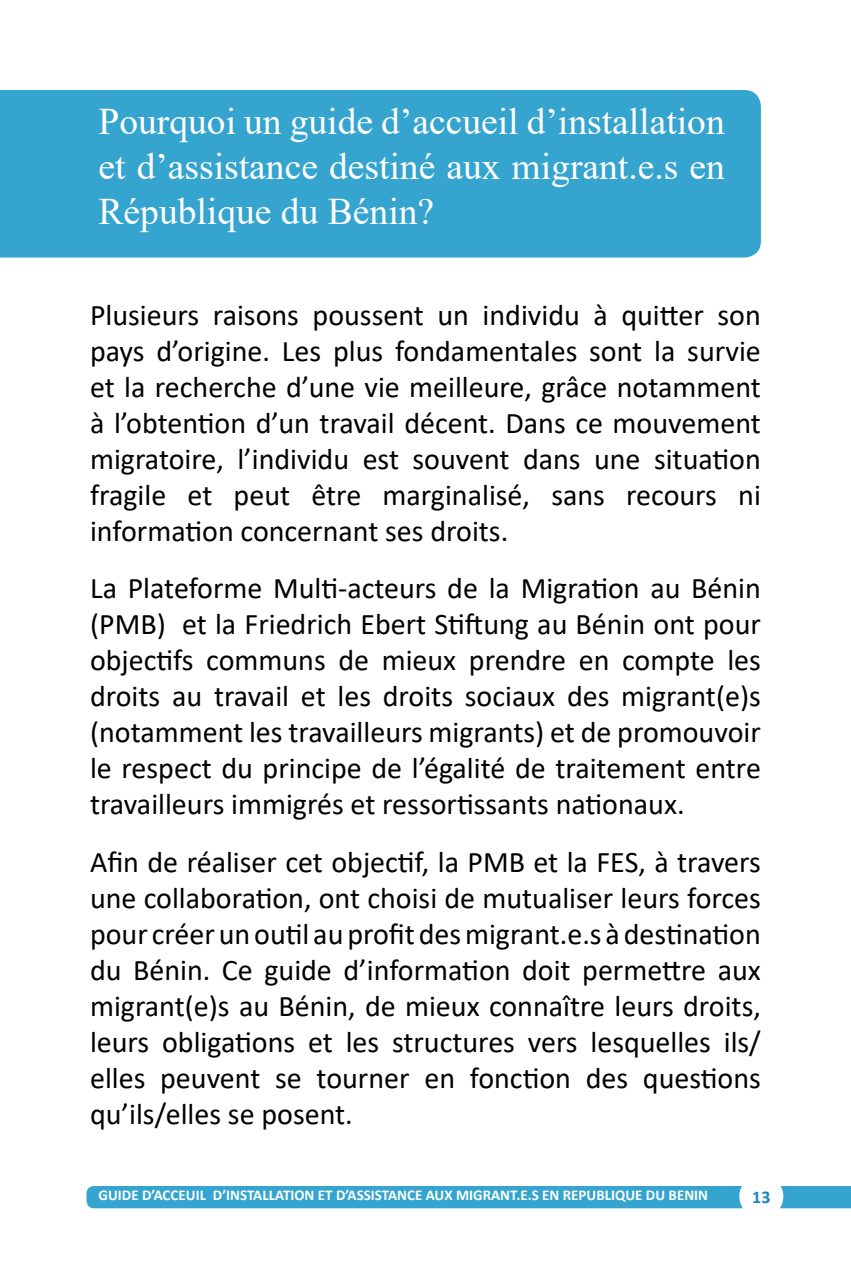
<style>
.page{position:relative;width:851px;height:1276px;background:#fff}
.page>*{position:absolute;margin:0;border:0;box-sizing:border-box;transform-origin:0 0}
.t1{font:37.5px/45px "Times New Roman";color:#fff;text-align:justify}
.t2{font:30px/36px "Calibri";color:#000;text-align:justify}
.t3{font:700 18px "Calibri";color:#1a87bb}
.t4{font:700 15px "Calibri";color:#fff}
</style>
<div class="page">
<div style="left:86px;top:1186px;width:764px;height:22px;background:#35a4cf"></div>
<div style="left:739px;top:1174px;width:44px;height:44px;background:#fff;border-radius:50%"></div>
<div style="left:0;top:90px;width:760px;height:167px;background:#35a4cf"></div>
<p class="t1" style="left:99px;top:98px;width:627px">Pourquoi un guide d’accueil d’installation et d’assistance destiné aux migrant.e.s en République du Bénin?</p>
<p class="t2" style="left:90px;top:296px;width:672px">Plusieurs raisons poussent un individu à quitter son pays d’origine. Les plus fondamentales sont la survie et la recherche d’une vie meilleure, grâce notamment à l’obtention d’un travail décent. Dans ce mouvement migratoire, l’individu est souvent dans une situation fragile et peut être marginalisé, sans recours ni information concernant ses droits.</p>
<p class="t2" style="left:90px;top:569px;width:672px">La Plateforme Multi-acteurs de la Migration au Bénin (PMB) et la Friedrich Ebert Stiftung au Bénin ont pour objectifs communs de mieux prendre en compte les droits au travail et les droits sociaux des migrant(e)s (notamment les travailleurs migrants) et de promouvoir le respect du principe de l’égalité de traitement entre travailleurs immigrés et ressortissants nationaux.</p>
<p class="t2" style="left:90px;top:843px;width:672px">Afin de réaliser cet objectif, la PMB et la FES, à travers une collaboration, ont choisi de mutualiser leurs forces pour créer un outil au profit des migrant.e.s à destination du Bénin. Ce guide d’information doit permettre aux migrant(e)s au Bénin, de mieux connaître leurs droits, leurs obligations et les structures vers lesquelles ils/ elles peuvent se tourner en fonction des questions qu’ils/elles se posent.</p>
<p class="t4" style="left:99px;top:1184px;width:611px">GUIDE D’ACCEUIL D’INSTALLATION ET D’ASSISTANCE AUX MIGRANT.E.S EN REPUBLIQUE DU BENIN</p>
<p class="t3" style="left:752px;top:1184px;width:20px">13</p>
</div>
